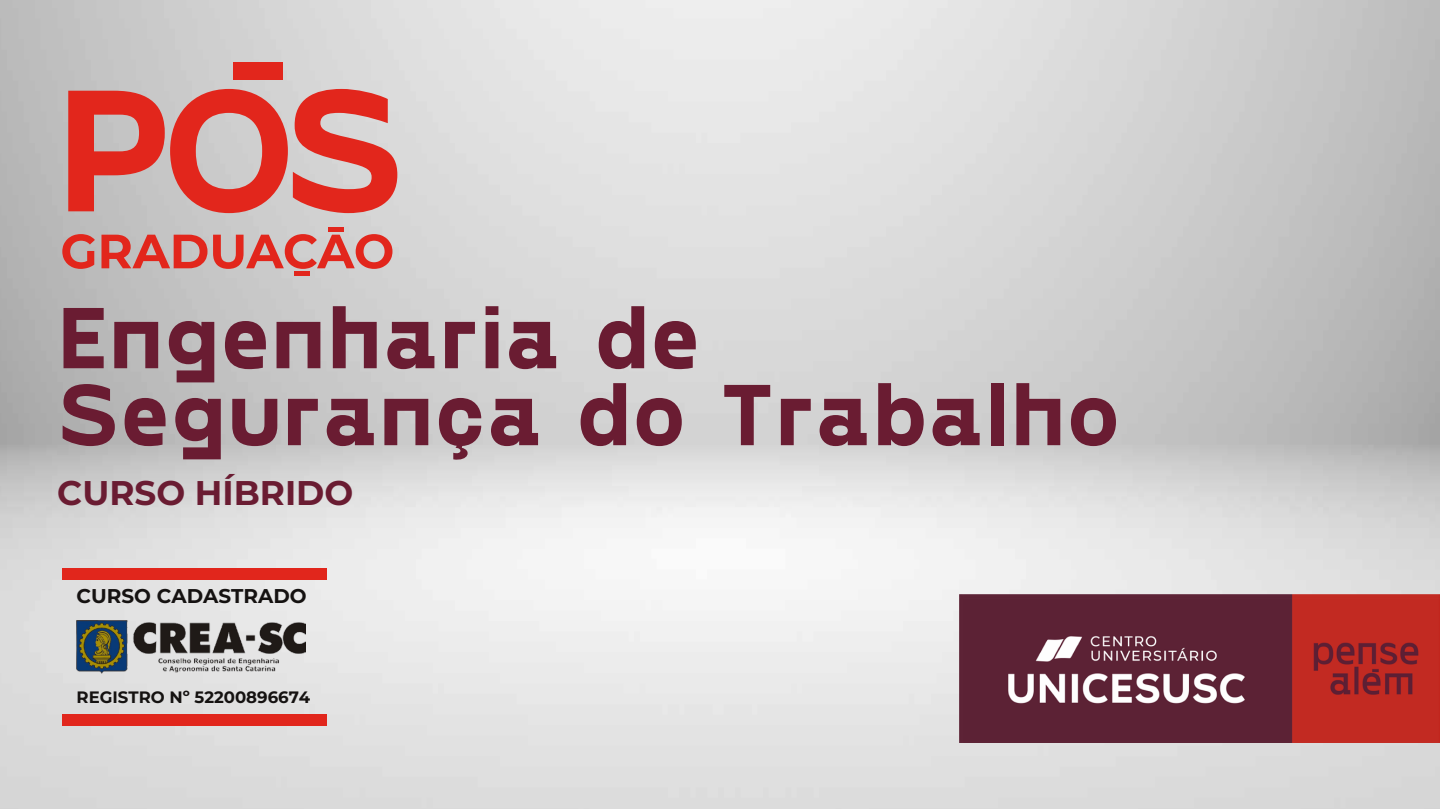
<style>
.page{position:relative;width:1440px;height:810px;background:#fff}
.page>*{position:absolute;margin:0;border:0;box-sizing:border-box;transform-origin:0 0}
.t1{font:700 88.65px/76.9px "PP Gosha Sans";color:#6a1c32}
.t2{font:700 34.2px "Montserrat";color:#6a1c32}
.t3{font:700 19.95px "Montserrat";color:#151211}
.t4{font:700 16.5px "Montserrat";color:#151211}
</style>
<div class="page">
<img style="left:0;top:0;width:1440px;height:809px">
<svg style="left:68px;top:89px;width:329px;height:124px"></svg>
<div style="left:233px;top:62px;width:49px;height:17px;background:#e2261c"></div>
<svg style="left:62px;top:234px;width:33px;height:35px"></svg>
<svg style="left:101px;top:234px;width:291px;height:35px"></svg>
<div style="left:295px;top:271px;width:15px;height:5px;background:#e2261c"></div>
<div style="left:328px;top:227px;width:16px;height:5px;background:#e2261c"></div>
<img style="left:959px;top:594px;width:481px;height:148px">
<img style="left:76px;top:620px;width:230px;height:53px">
<div style="left:62px;top:568px;width:265px;height:11px;background:#e1261c"></div>
<div style="left:62px;top:714px;width:265px;height:11px;background:#e1261c"></div>
<p class="t1" style="left:57px;top:294px;width:1065px">Engenharia de<br>Segurança do Trabalho</p>
<p class="t2" style="left:57px;top:470px;width:298px">CURSO HÍBRIDO</p>
<p class="t3" style="left:77px;top:583px;width:232px">CURSO CADASTRADO</p>
<p class="t4" style="left:77px;top:686px;width:235px">REGISTRO Nº 52200896674</p>
</div>
